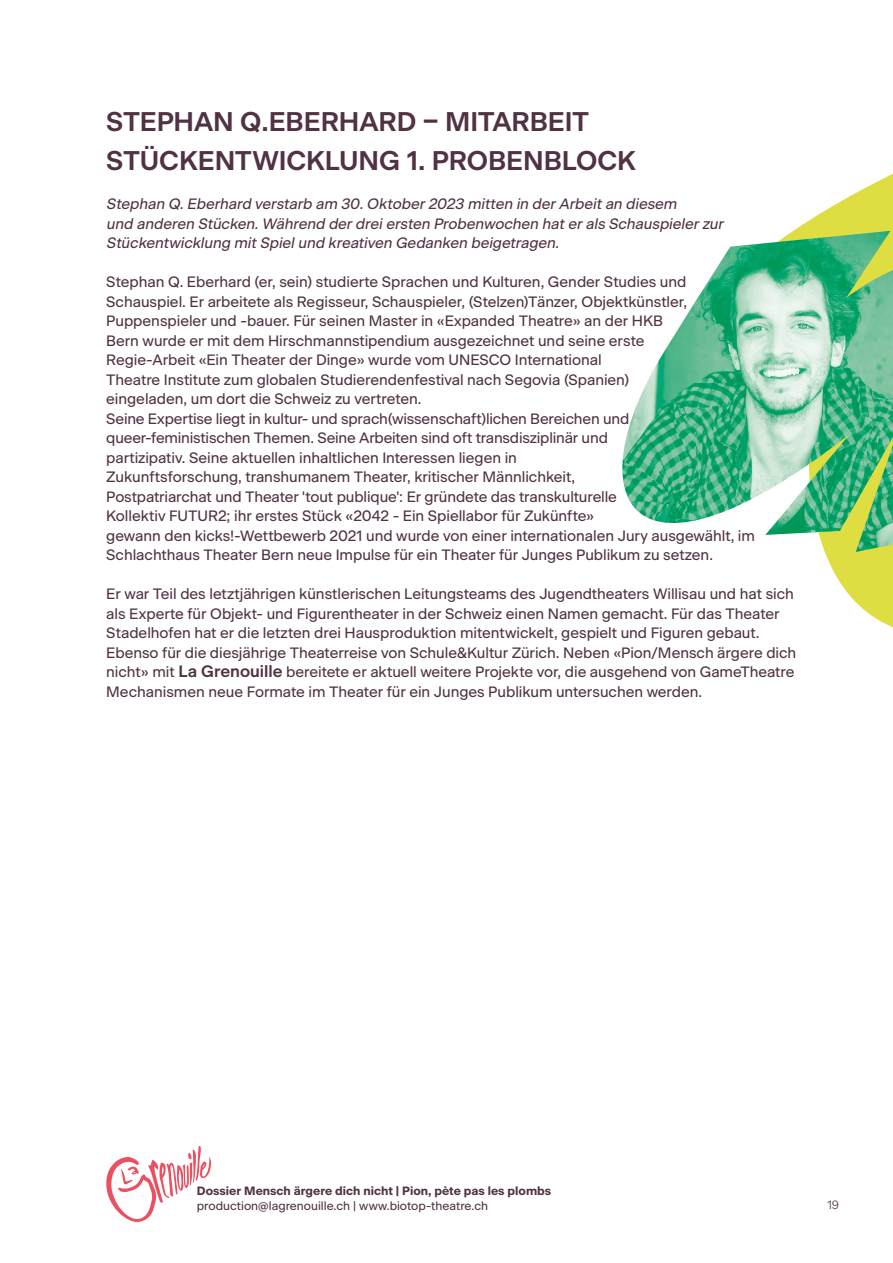
<style>
.page{position:relative;width:893px;height:1263px;background:#fff}
.page>*{position:absolute;margin:0;border:0;box-sizing:border-box;transform-origin:0 0}
.t1{font:600 27px/39px "Beausite Classic";letter-spacing:-.005em;color:#503244}
.t2{font:15px/19.5px "Beausite Classic";letter-spacing:-.005em;color:#503244}
.t3{font:italic 15px/19.5px "Beausite Classic";color:#503244}
.t4{font:700 12px "Beausite Classic";color:#503244}
.t5{font:12px "Beausite Classic";color:#503244}
.t6{font:300 12px "Beausite Classic";color:#503244}
.s1{font-weight:600;font-size:16.5px}
</style>
<div class="page">
<svg style="left:106px;top:1146px;width:105px;height:76px"></svg>
<svg style="left:793px;top:173px;width:100px;height:455px"></svg>
<img style="left:622px;top:231px;width:271px;height:323px">
<h1 class="t1" style="left:106px;top:100px;width:531px">STEPHAN Q.EBERHARD – MITARBEIT<br>STÜCKENTWICKLUNG 1. PROBENBLOCK</h1>
<p class="t3" style="left:106px;top:193px;width:622px">Stephan Q.Eberhard verstarb am 30.Oktober2023 mitten in derArbeitan diesem<br>und anderen Stücken.Während derdreiersten Probenwochen haterals Schauspielerzur<br>Stückentwicklung mitSpielund kreativen Gedanken beigetragen.</p>
<p class="t2" style="left:106px;top:271px;width:650px">Stephan Q. Eberhard (er, sein) studierte Sprachen und Kulturen, Gender Studies und Schauspiel. Er arbeitete als Regisseur, Schauspieler, (Stelzen)Tänzer, Objektkünstler, Puppenspieler und -bauer. Für seinen Master in «Expanded Theatre» an der HKB<br>Bern wurde er mit dem Hirschmannstipendium ausgezeichnet und seine erste<br>Regie-Arbeit «Ein Theater der Dinge» wurde vom UNESCO International<br>Theatre Institute zum globalen Studierendenfestival nach Segovia (Spanien)<br>eingeladen, um dort die Schweiz zu vertreten.<br>Seine Expertise liegt in kultur- und sprach(wissenschaft)lichen Bereichen und queer-feministischen Themen. Seine Arbeiten sind oft transdisziplinär und<br>partizipativ. Seine aktuellen inhaltlichen Interessen liegen in<br>Zukunftsforschung, transhumanem Theater, kritischer Männlichkeit,<br>Postpatriarchat und Theater 'tout publique': Er gründete das transkulturelle<br>Kollektiv FUTUR2; ihr erstes Stück «2042 - Ein Spiellabor für Zukünfte»<br>gewann den kicks!-Wettbewerb 2021 und wurde von einer internationalen Jury ausgewählt, im Schlachthaus Theater Bern neue Impulse für ein Theater für Junges Publikum zu setzen.</p>
<p class="t2" style="left:106px;top:583px;width:691px">Er war Teil des letztjährigen künstlerischen Leitungsteams des Jugendtheaters Willisau und hat sich als Experte für Objekt- und Figurentheater in der Schweiz einen Namen gemacht. Für das Theater Stadelhofen hat er die letzten drei Hausproduktion mitentwickelt, gespielt und Figuren gebaut.<br>Ebenso für die diesjährige Theaterreise von Schule&amp;Kultur Zürich. Neben «Pion/Mensch ärgere dich nicht» mit <span class="s1">La Grenouille</span> bereitete er aktuell weitere Projekte vor, die ausgehend von GameTheatre Mechanismen neue Formate im Theater für ein Junges Publikum untersuchen werden.</p>
<p class="t4" style="left:197px;top:1182px;width:356px">Dossier Mensch ärgere dich nicht | Pion, pète pas les plombs</p>
<p class="t5" style="left:197px;top:1196px;width:293px">production@lagrenouille.ch | www.biotop-theatre.ch</p>
<p class="t6" style="left:827px;top:1196px;width:13px">19</p>
</div>
